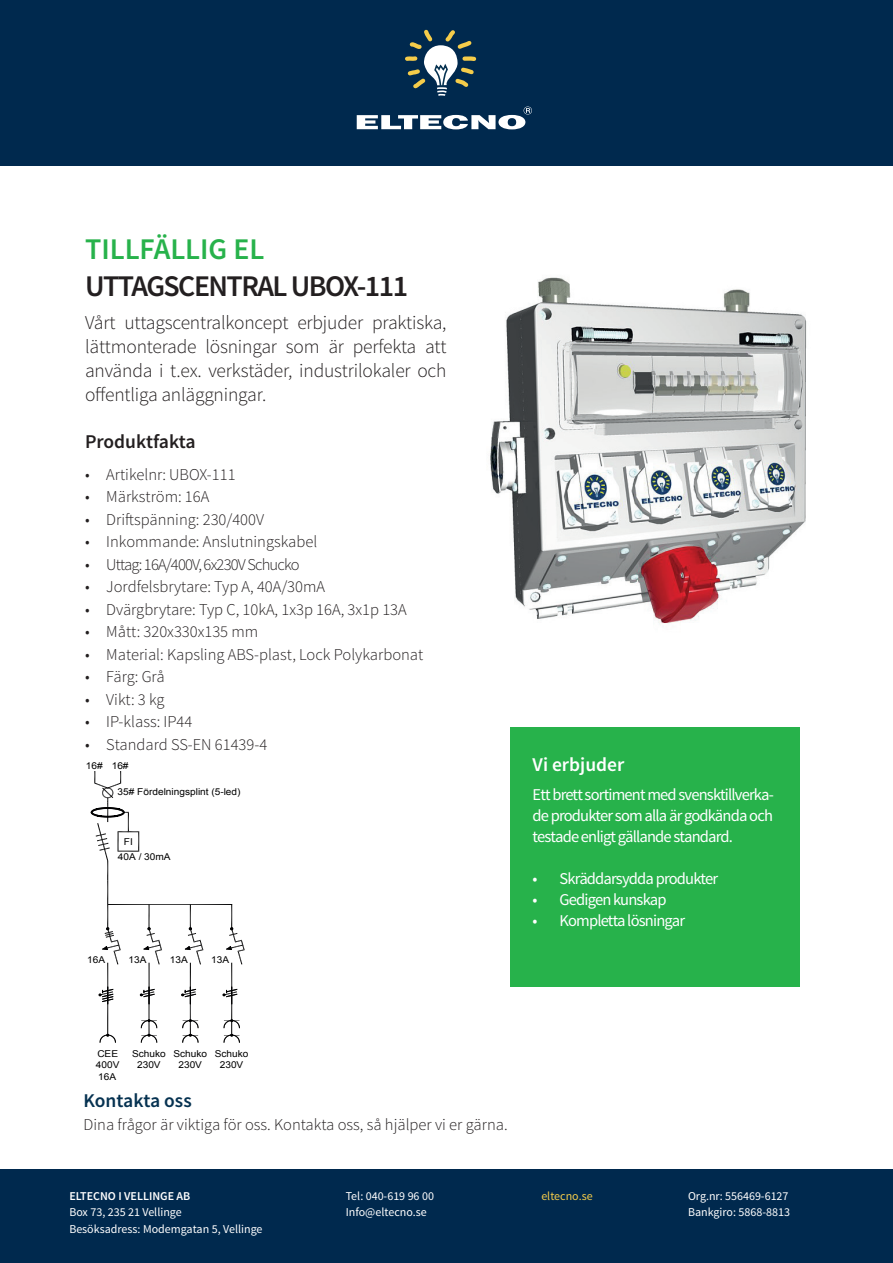
<style>
.page{position:relative;width:893px;height:1263px;background:#fff}
.page>*{position:absolute;margin:0;border:0;box-sizing:border-box;transform-origin:0 0}
.t1{font:600 30px "Source Sans Pro";letter-spacing:-.05em;color:#231f20}
.t2{font:600 30px "Source Sans Pro";color:#27b24b}
.t3{font:300 19.5px/24px "Source Sans Pro";letter-spacing:-.01em;color:#231f20;text-align:justify}
.t4{font:600 19.5px "Source Sans Pro";color:#231f20}
.t5{font:600 19.5px "Source Sans Pro";letter-spacing:-.005em;color:#063251}
.t6{font:600 19.5px "Source Sans Pro";color:#fff}
.t7{font:300 16.5px "Source Sans Pro";color:#231f20}
.t8{font:16.5px/21px "Source Sans Pro";letter-spacing:-.05em;color:#fff;text-align:justify}
.t9{font:300 16.5px "Source Sans Pro";letter-spacing:-.05em;color:#231f20}
.t10{font:12px/16.5px "Source Sans Pro";color:#fff}
.t11{font:600 12px "Source Sans Pro";color:#fff}
.t12{font:12px "Source Sans Pro";color:#f5cc4a}
.t13{font:9.45px/11.4px "Arial";color:#000001;text-align:center;scale:1.07 1}
</style>
<div class="page">
<div style="left:0;top:0;width:893px;height:166px;background:#00294e"></div>
<div style="left:0;top:1169px;width:893px;height:94px;background:#00294e"></div>
<img style="left:490px;top:277px;width:317px;height:347px">
<div style="left:510px;top:727px;width:289px;height:259px;background:#27b24b"></div>
<svg style="left:90px;top:771px;width:155px;height:272px"></svg>
<svg style="left:405px;top:30px;width:72px;height:66px"></svg>
<svg style="left:357px;top:106px;width:175px;height:23px"></svg>
<h1 class="t2" style="left:85px;top:230px;width:181px">TILLFÄLLIG EL</h1>
<h1 class="t1" style="left:85px;top:267px;width:325px">UTTAGSCENTRAL UBOX-111</h1>
<p class="t3" style="left:85px;top:311px;width:363px">Vårt uttagscentralkoncept erbjuder praktiska, lättmonterade lösningar som är perfekta att använda i t.ex. verkstäder, industrilokaler och offentliga anläggningar.</p>
<p class="t4" style="left:85px;top:430px;width:112px">Produktfakta</p>
<p class="t7" style="left:85px;top:464px;width:152px">• Artikelnr: UBOX-111</p>
<p class="t7" style="left:85px;top:487px;width:126px">• Märkström: 16A</p>
<p class="t7" style="left:85px;top:509px;width:181px">• Driftspänning: 230/400V</p>
<p class="t7" style="left:85px;top:532px;width:234px">• Inkommande: Anslutningskabel</p>
<p class="t9" style="left:85px;top:554px;width:216px">• Uttag: 16A/400V, 6x230V Schucko</p>
<p class="t7" style="left:85px;top:577px;width:242px">• Jordfelsbrytare: Typ A, 40A/30mA</p>
<p class="t7" style="left:85px;top:599px;width:323px">• Dvärgbrytare: Typ C, 10kA, 1x3p 16A, 3x1p 13A</p>
<p class="t7" style="left:85px;top:622px;width:175px">• Mått: 320x330x135 mm</p>
<p class="t7" style="left:85px;top:644px;width:340px">• Material: Kapsling ABS-plast, Lock Polykarbonat</p>
<p class="t7" style="left:85px;top:667px;width:81px">• Färg: Grå</p>
<p class="t7" style="left:85px;top:689px;width:81px">• Vikt: 3 kg</p>
<p class="t7" style="left:85px;top:712px;width:109px">• IP-klass: IP44</p>
<p class="t7" style="left:85px;top:734px;width:184px">• Standard SS-EN 61439-4</p>
<p class="t13" style="left:86px;top:759px;width:41px">16# 16#</p>
<p class="t13" style="left:118px;top:786px;width:116px">35# Fördelningsplint (5-led)</p>
<p class="t13" style="left:124px;top:836px;width:10px">FI</p>
<p class="t13" style="left:118px;top:851px;width:51px">40A / 30mA</p>
<p class="t13" style="left:87px;top:954px;width:18px">16A</p>
<p class="t13" style="left:128px;top:954px;width:18px">13A</p>
<p class="t13" style="left:170px;top:954px;width:18px">13A</p>
<p class="t13" style="left:211px;top:954px;width:18px">13A</p>
<p class="t6" style="left:533px;top:752px;width:93px">Vi erbjuder</p>
<p class="t8" style="left:533px;top:784px;width:243px">Ett brett sortiment med svensktillverka&shy;de produkter som alla är godkända och testade enligt gällande standard.</p>
<p class="t8" style="left:533px;top:868px;width:187px">• Skräddarsydda produkter</p>
<p class="t8" style="left:533px;top:889px;width:136px">• Gedigen kunskap</p>
<p class="t8" style="left:533px;top:910px;width:154px">• Kompletta lösningar</p>
<p class="t13" style="left:132px;top:1047px;width:33px">Schuko<br>230V</p>
<p class="t13" style="left:96px;top:1048px;width:24px;text-align:left">CEE<br>400V<br>16A</p>
<p class="t13" style="left:173px;top:1047px;width:33px">Schuko<br>230V</p>
<p class="t13" style="left:215px;top:1047px;width:33px">Schuko<br>230V</p>
<p class="t5" style="left:84px;top:1088px;width:110px">Kontakta oss</p>
<p class="t7" style="left:84px;top:1114px;width:426px">Dina frågor är viktiga för oss. Kontakta oss, så hjälper vi er gärna.</p>
<p class="t11" style="left:69px;top:1188px;width:123px">ELTECNO I VELLINGE AB</p>
<p class="t10" style="left:69px;top:1204px;width:195px">Box 73, 235 21 Vellinge<br>Besöksadress: Modemgatan 5, Vellinge</p>
<p class="t10" style="left:346px;top:1188px;width:90px">Tel: 040-619 96 00<br>Info@eltecno.se</p>
<p class="t12" style="left:541px;top:1188px;width:53px">eltecno.se</p>
<p class="t10" style="left:688px;top:1188px;width:103px">Org.nr: 556469-6127<br>Bankgiro: 5868-8813</p>
</div>
